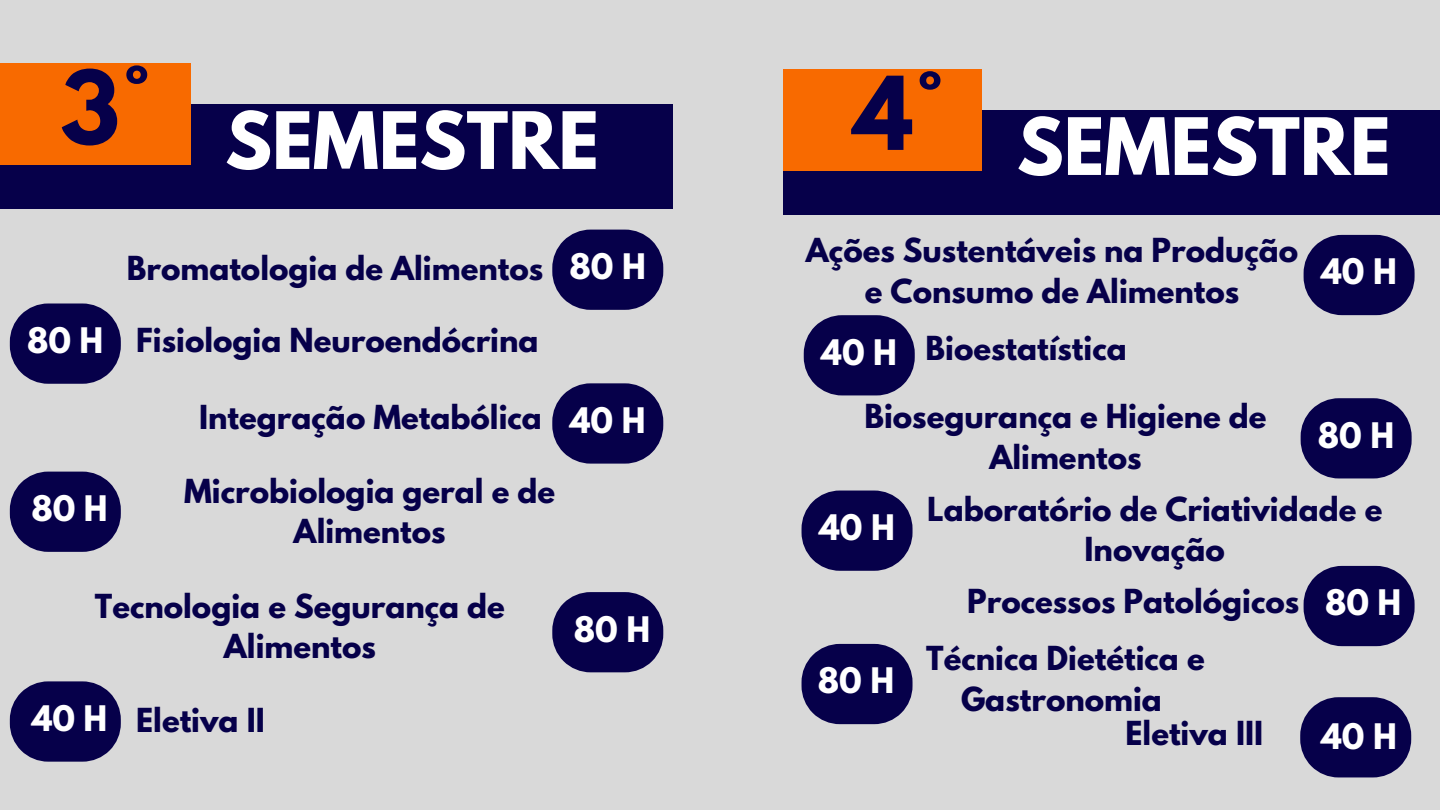
<style>
.page{position:relative;width:1440px;height:810px;background:#d9d9d9}
.page>*{position:absolute;margin:0;border:0;box-sizing:border-box;transform-origin:0 0}
.t1{font:700 70px "League Spartan";color:#fff}
.t2{font:700 31.2px "League Spartan";color:#fff}
.t3{font:700 29.3px/40.5px "League Spartan";color:#06004a;text-align:center}
.s1{font-size:31.2px;color:#fff}
</style>
<div class="page">
<div style="left:0;top:104px;width:673px;height:105px;background:#06004a"></div>
<div style="left:0;top:63px;width:191px;height:101px;background:#f86a00"></div>
<svg style="left:552px;top:230px;width:111px;height:80px;background:#231e5e"></svg>
<svg style="left:10px;top:304px;width:111px;height:80px;background:#241e5e"></svg>
<svg style="left:552px;top:383px;width:111px;height:81px;background:#25205f"></svg>
<svg style="left:10px;top:472px;width:111px;height:80px;background:#231e5e"></svg>
<svg style="left:552px;top:592px;width:111px;height:80px;background:#231e5e"></svg>
<div style="left:783px;top:110px;width:657px;height:105px;background:#06004a"></div>
<div style="left:783px;top:69px;width:199px;height:101px;background:#f86a00"></div>
<svg style="left:1304px;top:235px;width:111px;height:80px;background:#231e5e"></svg>
<svg style="left:804px;top:315px;width:111px;height:80px;background:#231e5e"></svg>
<svg style="left:1301px;top:398px;width:111px;height:80px;background:#231e5e"></svg>
<svg style="left:802px;top:491px;width:111px;height:80px;background:#241e5e"></svg>
<svg style="left:1304px;top:566px;width:111px;height:80px;background:#231e5e"></svg>
<svg style="left:10px;top:681px;width:111px;height:81px;background:#25205f"></svg>
<svg style="left:802px;top:644px;width:111px;height:80px;background:#231e5e"></svg>
<svg style="left:1300px;top:697px;width:111px;height:80px;background:#231e5e"></svg>
<h1 class="t1" style="left:60px;top:106px;width:540px"><sup>3°</sup> SEMESTRE</h1>
<p class="t2" style="left:27px;top:325px;width:78px">80 H</p>
<p class="t2" style="left:31px;top:493px;width:78px">80 H</p>
<p class="t3" style="left:127px;top:251px;width:520px">Bromatologia de Alimentos <span class="s1">80 H</span></p>
<p class="t3" style="left:136px;top:324px;width:404px">Fisiologia Neuroendócrina</p>
<p class="t3" style="left:199px;top:400px;width:344px">Integração Metabólica</p>
<p class="t3" style="left:184px;top:474px;width:372px">Microbiologia geral e de<br>Alimentos</p>
<p class="t2" style="left:570px;top:405px;width:77px">40 H</p>
<p class="t3" style="left:95px;top:589px;width:412px">Tecnologia e Segurança de<br>Alimentos</p>
<p class="t3" style="left:32px;top:703px;width:235px"><span class="s1">40 H</span> Eletiva II</p>
<p class="t2" style="left:574px;top:613px;width:78px">80 H</p>
<h1 class="t1" style="left:853px;top:112px;width:539px"><sup>4°</sup> SEMESTRE</h1>
<p class="t3" style="left:806px;top:234px;width:494px">Ações Sustentáveis na Produção e Consumo de Alimentos</p>
<p class="t2" style="left:821px;top:337px;width:77px">40 H</p>
<p class="t3" style="left:926px;top:332px;width:203px">Bioestatística</p>
<p class="t2" style="left:1321px;top:256px;width:77px">40 H</p>
<p class="t3" style="left:864px;top:400px;width:404px">Biosegurança e Higiene de<br>Alimentos</p>
<p class="t3" style="left:927px;top:492px;width:457px">Laboratório de Criatividade e<br>Inovação</p>
<p class="t3" style="left:967px;top:585px;width:334px">Processos Patológicos</p>
<p class="t2" style="left:1318px;top:420px;width:78px">80 H</p>
<p class="t2" style="left:819px;top:512px;width:77px">40 H</p>
<p class="t2" style="left:1325px;top:587px;width:78px">80 H</p>
<p class="t2" style="left:818px;top:665px;width:78px">80 H</p>
<p class="t3" style="left:926px;top:642px;width:280px">Técnica Dietética e<br>Gastronomia</p>
<p class="t3" style="left:1126px;top:717px;width:139px">Eletiva III</p>
<p class="t2" style="left:1321px;top:721px;width:77px">40 H</p>
</div>
